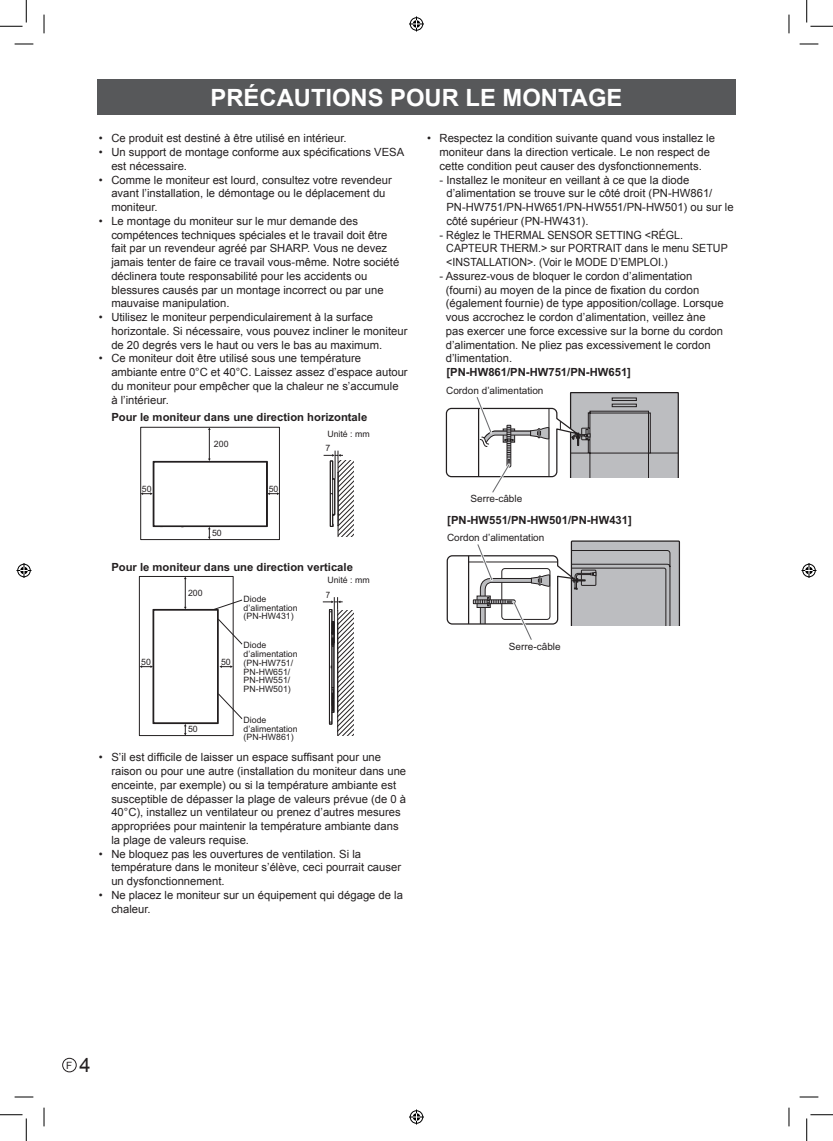
<style>
.page{position:relative;width:833px;height:1141px;background:#fff}
.page>*{position:absolute;margin:0;border:0;box-sizing:border-box;transform-origin:0 0}
.t1{font:700 23.75px "Arial";color:#fff}
.t2{font:11.25px/13.8px "Arial";color:#231f20}
.t3{font:700 11.25px "Arial";color:#231f20}
.t4{font:10px "Arial";color:#231f20}
.t5{font:8.75px/8.8px "Arial";color:#231f20}
.t6{font:8.75px "Arial";color:#231f20;scale:.9 1}
.s1{font-size:20px}
</style>
<div class="page">
<div style="left:62px;top:1057px;width:14px;height:15px;border:1px solid #231f20;border-radius:50%"></div>
<div style="left:97px;top:79px;width:638px;height:36px;background:#57585a"></div>
<div style="left:140px;top:427px;width:139px;height:113px;background:#fff;border:1px solid #231f20"></div>
<hr style="left:209px;top:429px;width:1px;height:30px;background:#231f20">
<div style="left:139px;top:576px;width:94px;height:159px;background:#fff;border:1px solid #231f20"></div>
<svg style="left:184px;top:724px;width:2px;height:11px"></svg>
<svg style="left:139px;top:665px;width:13px;height:2px"></svg>
<svg style="left:140px;top:458px;width:139px;height:81px"></svg>
<svg style="left:152px;top:460px;width:128px;height:264px"></svg>
<svg style="left:322px;top:450px;width:32px;height:285px"></svg>
<svg style="left:445px;top:392px;width:233px;height:101px"></svg>
<svg style="left:446px;top:540px;width:233px;height:100px"></svg>
<svg style="left:15px;top:43px;width:18px;height:1px"></svg>
<svg style="left:799px;top:43px;width:18px;height:1px"></svg>
<svg style="left:43px;top:15px;width:1px;height:18px"></svg>
<svg style="left:43px;top:1107px;width:1px;height:19px"></svg>
<svg style="left:789px;top:15px;width:1px;height:18px"></svg>
<svg style="left:789px;top:1107px;width:1px;height:19px"></svg>
<svg style="left:15px;top:44px;width:18px;height:1px"></svg>
<svg style="left:799px;top:44px;width:18px;height:1px"></svg>
<svg style="left:15px;top:1096px;width:18px;height:1px"></svg>
<svg style="left:799px;top:1096px;width:18px;height:1px"></svg>
<svg style="left:44px;top:15px;width:1px;height:18px"></svg>
<svg style="left:44px;top:1107px;width:1px;height:19px"></svg>
<svg style="left:788px;top:15px;width:1px;height:18px"></svg>
<svg style="left:788px;top:1107px;width:1px;height:19px"></svg>
<svg style="left:0;top:0;width:27px;height:27px"></svg>
<svg style="left:0;top:1114px;width:27px;height:26px"></svg>
<svg style="left:806px;top:0;width:26px;height:27px"></svg>
<svg style="left:806px;top:1114px;width:26px;height:26px"></svg>
<div style="left:408px;top:16px;width:16px;height:16px;border:3px solid #fff;border-radius:50%"></div>
<svg style="left:409px;top:16px;width:15px;height:15px"></svg>
<div style="left:408px;top:1109px;width:16px;height:15px;border:3px solid #fff;border-radius:50%"></div>
<svg style="left:409px;top:1109px;width:15px;height:15px"></svg>
<div style="left:16px;top:562px;width:16px;height:16px;border:3px solid #fff;border-radius:50%"></div>
<svg style="left:16px;top:563px;width:15px;height:15px"></svg>
<div style="left:800px;top:562px;width:16px;height:16px;border:3px solid #fff;border-radius:50%"></div>
<svg style="left:801px;top:563px;width:15px;height:15px"></svg>
<h1 class="t1" style="left:210px;top:81px;width:413px">PRÉCAUTIONS POUR LE MONTAGE</h1>
<p class="t2" style="left:99px;top:131px;width:249px">• Ce produit est destiné à être utilisé en intérieur.</p>
<p class="t2" style="left:111px;top:145px;width:294px;text-indent:-12px">• Un support de montage conforme aux spécifications VESA est nécessaire.</p>
<p class="t2" style="left:111px;top:173px;width:282px;text-indent:-12px">• Comme le moniteur est lourd, consultez votre revendeur avant l’installation, le démontage ou le déplacement du moniteur.</p>
<p class="t2" style="left:111px;top:214px;width:289px;text-indent:-12px">• Le montage du moniteur sur le mur demande des compétences techniques spéciales et le travail doit être fait par un revendeur agréé par SHARP. Vous ne devez jamais tenter de faire ce travail vous-même. Notre société déclinera toute responsabilité pour les accidents ou blessures causés par un montage incorrect ou par une mauvaise manipulation.</p>
<p class="t2" style="left:111px;top:310px;width:297px;text-indent:-12px">• Utilisez le moniteur perpendiculairement à la surface horizontale. Si nécessaire, vous pouvez incliner le moniteur de 20 degrés vers le haut ou vers le bas au maximum.</p>
<p class="t2" style="left:111px;top:351px;width:297px;text-indent:-12px">• Ce moniteur doit être utilisé sous une température ambiante entre 0°C et 40°C. Laissez assez d’espace autour du moniteur pour empêcher que la chaleur ne s’accumule à l’intérieur.</p>
<p class="t5" style="left:214px;top:440px;width:16px">200</p>
<p class="t2" style="left:439px;top:131px;width:277px;text-indent:-12px">• Respectez la condition suivante quand vous installez le moniteur dans la direction verticale. Le non respect de cette condition peut causer des dysfonctionnements.</p>
<p class="t2" style="left:446px;top:173px;width:288px;text-indent:-7px">- Installez le moniteur en veillant à ce que la diode d’alimentation se trouve sur le côté droit (PN-HW861/ PN-HW751/PN-HW651/PN-HW551/PN-HW501) ou sur le côté supérieur (PN-HW431).</p>
<p class="t2" style="left:446px;top:228px;width:283px;text-indent:-7px">- Réglez le THERMAL SENSOR SETTING &lt;RÉGL.<br>CAPTEUR THERM.&gt; sur PORTRAIT dans le menu SETUP &lt;INSTALLATION&gt;. (Voir le MODE D’EMPLOI.)</p>
<p class="t2" style="left:445px;top:269px;width:279px;text-indent:-6px">- Assurez-vous de bloquer le cordon d’alimentation (fourni) au moyen de la pince de fixation du cordon (également fournie) de type apposition/collage. Lorsque vous accrochez le cordon d’alimentation, veillez àne pas exercer une force excessive sur la borne du cordon d’alimentation. Ne pliez pas excessivement le cordon d’limentation.</p>
<p class="t3" style="left:446px;top:364px;width:186px">[PN-HW861/PN-HW751/PN-HW651]</p>
<p class="t4" style="left:446px;top:384px;width:99px">Cordon d’alimentation</p>
<p class="t3" style="left:111px;top:409px;width:257px">Pour le moniteur dans une direction horizontale</p>
<p class="t5" style="left:327px;top:429px;width:44px">Unité : mm</p>
<p class="t5" style="left:325px;top:443px;width:6px">7</p>
<p class="t5" style="left:142px;top:485px;width:11px">50</p>
<p class="t5" style="left:268px;top:484px;width:11px">50</p>
<p class="t5" style="left:212px;top:529px;width:11px">50</p>
<p class="t3" style="left:111px;top:559px;width:243px">Pour le moniteur dans une direction verticale</p>
<p class="t5" style="left:188px;top:588px;width:16px">200</p>
<p class="t5" style="left:141px;top:657px;width:11px">50</p>
<p class="t5" style="left:221px;top:657px;width:11px">50</p>
<p class="t5" style="left:188px;top:724px;width:11px">50</p>
<p class="t5" style="left:243px;top:594px;width:55px">Diode d’alimentation (PN-HW431)</p>
<p class="t5" style="left:243px;top:641px;width:55px">Diode d’alimentation (PN-HW751/<br>PN-HW651/<br>PN-HW551/<br>PN-HW501)</p>
<p class="t5" style="left:243px;top:715px;width:55px">Diode d’alimentation (PN-HW861)</p>
<p class="t5" style="left:327px;top:575px;width:44px">Unité : mm</p>
<p class="t6" style="left:325px;top:589px;width:6px">7</p>
<p class="t2" style="left:111px;top:750px;width:296px;text-indent:-12px">• S’il est difficile de laisser un espace suffisant pour une raison ou pour une autre (installation du moniteur dans une enceinte, par exemple) ou si la température ambiante est susceptible de dépasser la plage de valeurs prévue (de 0 à 40°C), installez un ventilateur ou prenez d’autres mesures appropriées pour maintenir la température ambiante dans la plage de valeurs requise.</p>
<p class="t2" style="left:111px;top:846px;width:291px;text-indent:-12px">• Ne bloquez pas les ouvertures de ventilation. Si la température dans le moniteur s’élève, ceci pourrait causer un dysfonctionnement.</p>
<p class="t2" style="left:111px;top:888px;width:293px;text-indent:-12px">• Ne placez le moniteur sur un équipement qui dégage de la chaleur.</p>
<p class="t4" style="left:470px;top:492px;width:53px">Serre-câble</p>
<p class="t3" style="left:447px;top:512px;width:186px">[PN-HW551/PN-HW501/PN-HW431]</p>
<p class="t4" style="left:446px;top:531px;width:99px">Cordon d’alimentation</p>
<p class="t4" style="left:508px;top:639px;width:53px">Serre-câble</p>
<p class="t4" style="left:66px;top:1058px;width:26px">F <span class="s1">4</span></p>
</div>
